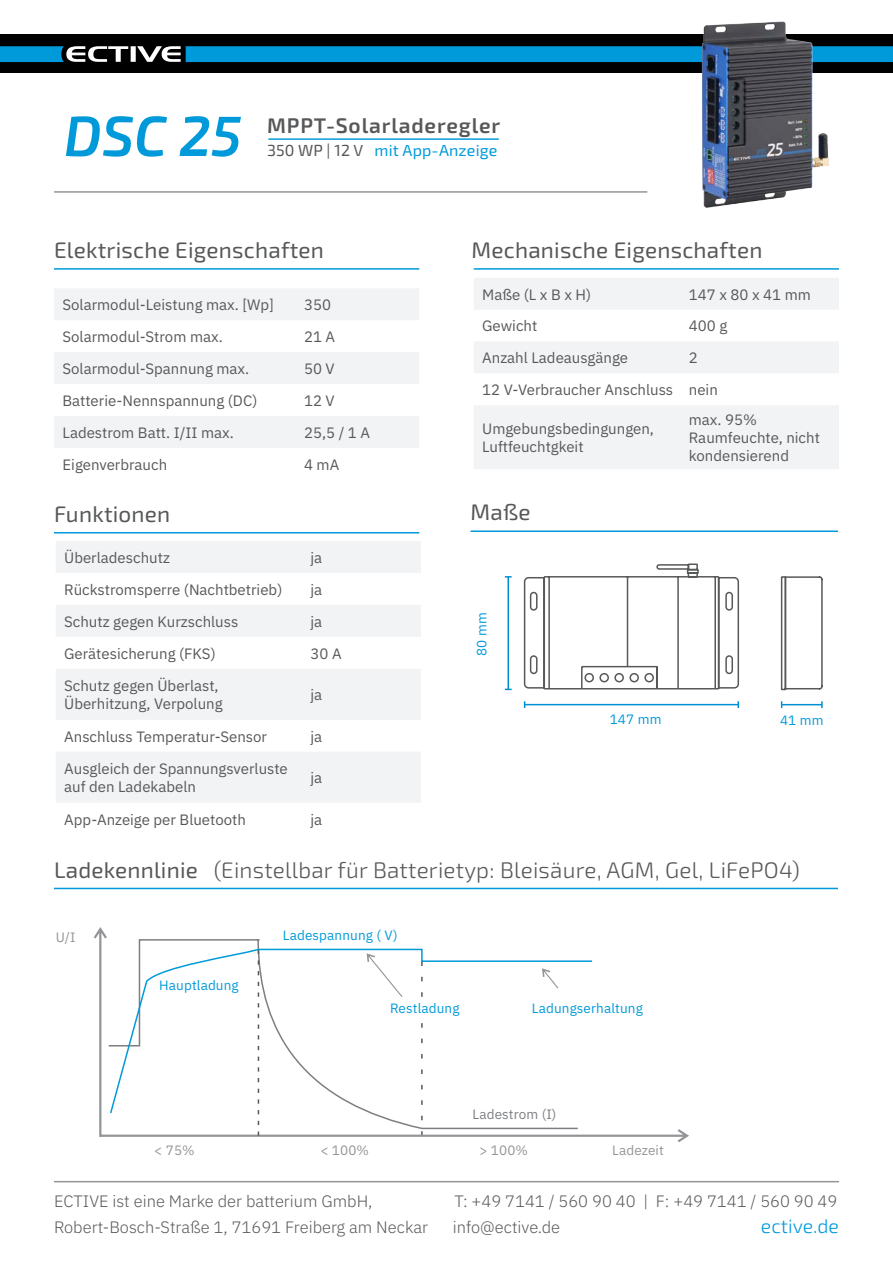
<style>
.page{position:relative;width:893px;height:1263px;background:#fff}
.page>*{position:absolute;margin:0;border:0;box-sizing:border-box;transform-origin:0 0}
.t1{font:italic 600 56.7px "Exo 2";color:#009ada}
.t2{font:300 22.5px "Exo 2";letter-spacing:.01em;color:#57585a}
.t3{font:22.5px "Exo 2";letter-spacing:.01em;color:#57585a}
.t4{font:600 21.15px "Exo 2";letter-spacing:.04em;color:#57585a}
.t5{font:300 19.5px "Exo 2";color:#009ada}
.t6{font:300 16.5px "IBM Plex Sans";color:#57585a}
.t7{font:16.05px "Exo 2";letter-spacing:.01em;color:#009ada}
.t8{font:16.05px "Exo 2";letter-spacing:.01em;color:#57585a}
.t9{font:15px/18px "IBM Plex Sans";color:#57585a}
.t10{font:13.5px "IBM Plex Sans";letter-spacing:.01em;color:#009ada}
.t11{font:13.5px "IBM Plex Sans";letter-spacing:.01em;color:#939598}
.t12{font:13.5px "IBM Plex Sans";letter-spacing:.01em;color:#7c7e81}
.s1{font-weight:400}
</style>
<div class="page">
<div style="left:0;top:35px;width:893px;height:38px;background:#000"></div>
<svg style="left:0;top:46px;width:181px;height:16px"></svg>
<div style="left:186px;top:46px;width:707px;height:16px;background:#009ada"></div>
<hr style="left:525px;top:704px;width:213px;height:1px;background:#008fd1">
<svg style="left:737px;top:701px;width:2px;height:7px"></svg>
<hr style="left:782px;top:704px;width:40px;height:1px;background:#008fd1">
<svg style="left:821px;top:701px;width:2px;height:7px"></svg>
<hr style="left:507px;top:577px;width:2px;height:112px;background:#008fd1">
<svg style="left:505px;top:576px;width:7px;height:2px"></svg>
<hr style="left:54px;top:191px;width:593px;height:2px;background:#939598">
<img style="left:671px;top:21px;width:188px;height:187px">
<svg style="left:523px;top:563px;width:216px;height:127px"></svg>
<svg style="left:786px;top:576px;width:37px;height:114px"></svg>
<div style="left:781px;top:576px;width:5px;height:114px;border:2px solid #57585a"></div>
<hr style="left:268px;top:138px;width:231px;height:2px;background:#009ada">
<hr style="left:54px;top:1181px;width:785px;height:1px;background:#939598">
<hr style="left:54px;top:268px;width:365px;height:2px;background:#009ada">
<hr style="left:471px;top:530px;width:367px;height:2px;background:#009ada">
<hr style="left:54px;top:532px;width:365px;height:1px;background:#009ada">
<hr style="left:54px;top:888px;width:784px;height:1px;background:#009ada">
<hr style="left:474px;top:268px;width:365px;height:2px;background:#009ada">
<svg style="left:54px;top:289px;width:365px;height:159px;fill:#f2f3f4"></svg>
<svg style="left:474px;top:278px;width:365px;height:191px;fill:#f2f3f4"></svg>
<svg style="left:56px;top:541px;width:365px;height:261px;fill:#f2f3f4"></svg>
<svg style="left:94px;top:927px;width:595px;height:215px"></svg>
<svg style="left:107px;top:938px;width:472px;height:192px"></svg>
<svg style="left:258px;top:1115px;width:1px;height:21px"></svg>
<svg style="left:109px;top:948px;width:485px;height:167px"></svg>
<p class="t1" style="left:64px;top:102px;width:179px">DSC 25</p>
<p class="t4" style="left:267px;top:113px;width:235px">MPPT-Solarladeregler</p>
<p class="t8" style="left:267px;top:141px;width:98px">350 WP | 12 V</p>
<p class="t7" style="left:375px;top:141px;width:124px">mit App-Anzeige</p>
<p class="t3" style="left:54px;top:237px;width:271px">Elektrische Eigenschaften</p>
<p class="t3" style="left:472px;top:237px;width:292px">Mechanische Eigenschaften</p>
<p class="t9" style="left:63px;top:295px;width:213px">Solarmodul-Leistung max. [Wp]</p>
<p class="t9" style="left:304px;top:295px;width:28px">350</p>
<p class="t9" style="left:63px;top:326px;width:162px">Solarmodul-Strom max.</p>
<p class="t9" style="left:304px;top:326px;width:33px">21 A</p>
<p class="t9" style="left:63px;top:358px;width:188px">Solarmodul-Spannung max.</p>
<p class="t9" style="left:304px;top:358px;width:32px">50 V</p>
<p class="t9" style="left:63px;top:390px;width:196px">Batterie-Nennspannung (DC)</p>
<p class="t9" style="left:304px;top:390px;width:32px">12 V</p>
<p class="t9" style="left:63px;top:422px;width:173px">Ladestrom Batt. I/II max.</p>
<p class="t9" style="left:304px;top:422px;width:68px">25,5 / 1 A</p>
<p class="t9" style="left:63px;top:454px;width:106px">Eigenverbrauch</p>
<p class="t9" style="left:304px;top:454px;width:37px">4 mA</p>
<p class="t3" style="left:54px;top:501px;width:118px">Funktionen</p>
<p class="t9" style="left:64px;top:547px;width:107px">Überladeschutz</p>
<p class="t9" style="left:311px;top:547px;width:13px">ja</p>
<p class="t9" style="left:64px;top:579px;width:220px">Rückstromsperre (Nachtbetrieb)</p>
<p class="t9" style="left:311px;top:579px;width:13px">ja</p>
<p class="t9" style="left:64px;top:611px;width:176px">Schutz gegen Kurzschluss</p>
<p class="t9" style="left:311px;top:611px;width:13px">ja</p>
<p class="t9" style="left:64px;top:643px;width:153px">Gerätesicherung (FKS)</p>
<p class="t9" style="left:311px;top:643px;width:33px">30 A</p>
<p class="t9" style="left:64px;top:675px;width:160px">Schutz gegen Überlast,<br>Überhitzung, Verpolung</p>
<p class="t9" style="left:311px;top:684px;width:13px">ja</p>
<p class="t9" style="left:64px;top:726px;width:204px">Anschluss Temperatur-Sensor</p>
<p class="t9" style="left:311px;top:726px;width:13px">ja</p>
<p class="t9" style="left:64px;top:758px;width:225px">Ausgleich der Spannungsverluste auf den Ladekabeln</p>
<p class="t9" style="left:311px;top:767px;width:13px">ja</p>
<p class="t9" style="left:64px;top:809px;width:183px">App-Anzeige per Bluetooth</p>
<p class="t9" style="left:311px;top:809px;width:13px">ja</p>
<p class="t9" style="left:482px;top:284px;width:110px">Maße (L x B x H)</p>
<p class="t9" style="left:689px;top:284px;width:124px">147 x 80 x 41 mm</p>
<p class="t9" style="left:482px;top:316px;width:57px">Gewicht</p>
<p class="t9" style="left:689px;top:316px;width:40px">400 g</p>
<p class="t9" style="left:482px;top:348px;width:147px">Anzahl Ladeausgänge</p>
<p class="t9" style="left:689px;top:348px;width:10px">2</p>
<p class="t9" style="left:482px;top:380px;width:192px">12 V-Verbraucher Anschluss</p>
<p class="t9" style="left:689px;top:380px;width:31px">nein</p>
<p class="t9" style="left:482px;top:418px;width:173px">Umgebungsbedingungen,<br>Luftfeuchtgkeit</p>
<p class="t9" style="left:689px;top:409px;width:133px">max. 95%<br>Raumfeuchte, nicht kondensierend</p>
<p class="t3" style="left:471px;top:499px;width:62px">Maße</p>
<p class="t10" style="left:471px;top:656px;width:45px;rotate:-90deg">80 mm</p>
<p class="t10" style="left:610px;top:709px;width:53px">147 mm</p>
<p class="t10" style="left:780px;top:710px;width:45px">41 mm</p>
<p class="t2" style="left:54px;top:857px;width:747px"><span class="s1">Ladekennlinie</span> (Einstellbar für Batterietyp: Bleisäure, AGM, Gel, LiFePO4)</p>
<p class="t11" style="left:56px;top:927px;width:21px">U/I</p>
<p class="t10" style="left:283px;top:925px;width:116px">Ladespannung ( V)</p>
<p class="t10" style="left:159px;top:975px;width:81px">Hauptladung</p>
<p class="t10" style="left:390px;top:998px;width:71px">Restladung</p>
<p class="t10" style="left:532px;top:998px;width:112px">Ladungserhaltung</p>
<p class="t12" style="left:473px;top:1104px;width:85px">Ladestrom (I)</p>
<p class="t11" style="left:154px;top:1139px;width:42px">&lt; 75%</p>
<p class="t11" style="left:320px;top:1139px;width:50px">&lt; 100%</p>
<p class="t11" style="left:479px;top:1139px;width:50px">&gt; 100%</p>
<p class="t11" style="left:612px;top:1139px;width:53px">Ladezeit</p>
<p class="t6" style="left:54px;top:1189px;width:320px">ECTIVE ist eine Marke der batterium GmbH,</p>
<p class="t6" style="left:54px;top:1214px;width:375px">Robert-Bosch-Straße 1, 71691 Freiberg am Neckar</p>
<p class="t6" style="left:454px;top:1189px;width:384px">T: +49 7141 / 560 90 40 | F: +49 7141 / 560 90 49</p>
<p class="t6" style="left:453px;top:1214px;width:109px">info@ective.de</p>
<p class="t5" style="left:761px;top:1214px;width:79px">ective.de</p>
</div>
